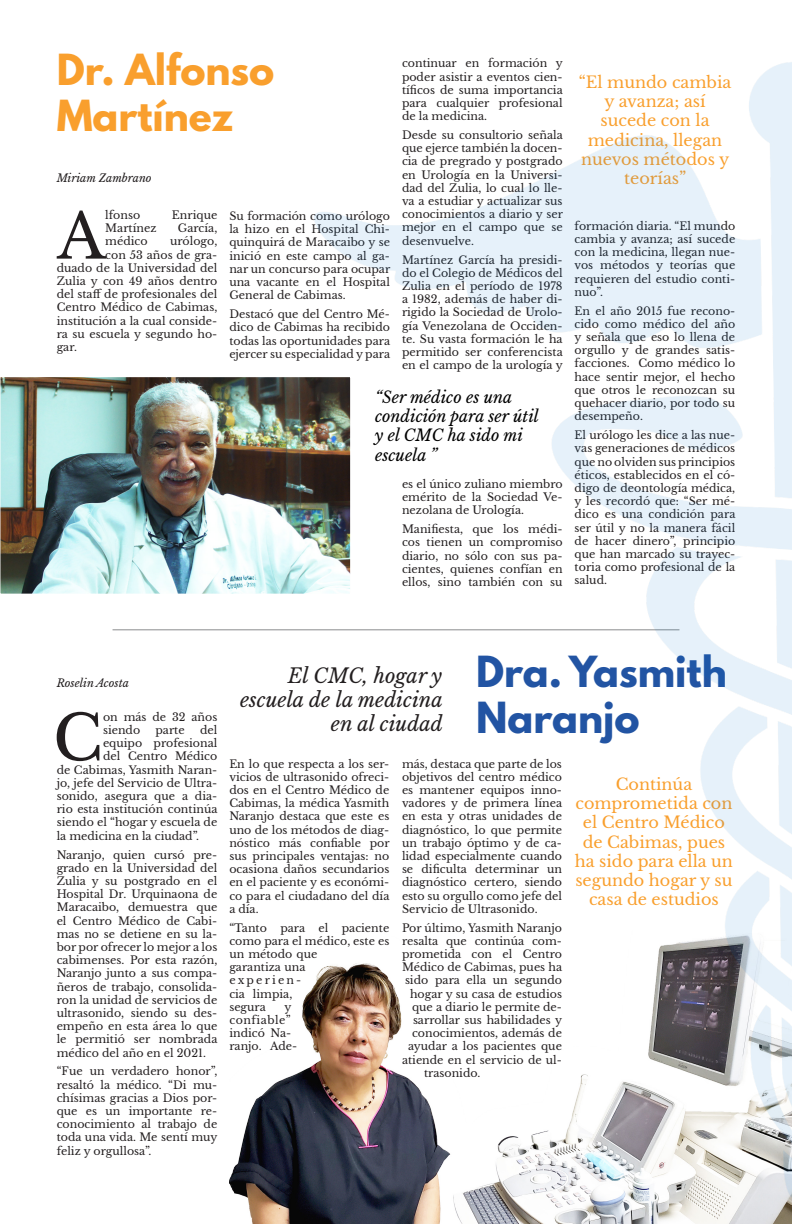
<style>
.page{position:relative;width:792px;height:1224px;background:#fff}
.page>*{position:absolute;margin:0;border:0;box-sizing:border-box;transform-origin:0 0}
.t1{font:62.4px "Libre Baskerville";color:#231f20}
.t2{font:700 38px/45.6px "League Spartan";color:#f99f2d}
.t3{font:700 38px/45.6px "League Spartan";color:#2254a3}
.t4{font:italic 20px/24px "Libre Baskerville";color:#231f20;text-align:right}
.t5{font:16px/19.2px "Libre Baskerville";color:#f99f2d;text-align:center}
.t6{font:italic 16px/19.2px "Libre Baskerville";color:#000001}
.t7{font:11px/13.2px "Libre Baskerville";color:#231f20;text-align:justify}
.t8{font:italic 11px "Libre Baskerville";color:#231f20}
</style>
<div class="page">
<img style="left:0;top:377px;width:313px;height:217px">
<hr style="left:113px;top:629px;width:566px;height:1px;background:#55595a">
<img style="left:229px;top:988px;width:563px;height:236px">
<img style="left:313px;top:62px;width:479px;height:1135px">
<p class="t2" style="left:57px;top:47px;width:219px">Dr. Alfonso<br>Martínez</p>
<p class="t7" style="left:402px;top:57px;width:162px">continuar en formación y poder asistir a eventos cien&shy;tíficos de suma importancia para cualquier profesional de la medicina.</p>
<p class="t7" style="left:402px;top:129px;width:162px">Desde su consultorio señala que ejerce también la docen&shy;cia de pregrado y postgrado en Urología en la Universi&shy;dad del Zulia, lo cual lo lle&shy;va a estudiar y actualizar sus conocimientos a diario y ser mejor en el campo que se desenvuelve.</p>
<p class="t7" style="left:402px;top:253px;width:163px">Martínez García ha presidi&shy;do el Colegio de Médicos del Zulia en el período de 1978 a 1982, además de haber di&shy;rigido la Sociedad de Urolo&shy;gía Venezolana de Occiden&shy;te. Su vasta formación le ha permitido ser conferencista en el campo de la urología y</p>
<p class="t8" style="left:57px;top:171px;width:97px">Miriam Zambrano</p>
<p class="t1" style="left:57px;top:198px;width:50px">A</p>
<p class="t7" style="left:105px;top:209px;width:36px">lfonso</p>
<p class="t7" style="left:172px;top:209px;width:47px">Enrique</p>
<p class="t7" style="left:229px;top:210px;width:162px">Su formación como urólogo la hizo en el Hospital Chi&shy;quinquirá de Maracaibo y se inició en este campo al ga&shy;nar un concurso para ocupar una vacante en el Hospital General de Cabimas.</p>
<p class="t7" style="left:229px;top:308px;width:162px">Destacó que del Centro Mé&shy;dico de Cabimas ha recibido todas las oportunidades para ejercer su especialidad y para</p>
<p class="t6" style="left:375px;top:388px;width:165px">“Ser médico es una condición para ser útil y el CMC ha sido mi escuela ”</p>
<p class="t7" style="left:105px;top:222px;width:53px">Martínez</p>
<p class="t7" style="left:178px;top:222px;width:41px">García,</p>
<p class="t7" style="left:105px;top:235px;width:44px">médico</p>
<p class="t7" style="left:170px;top:235px;width:49px">urólogo,</p>
<p class="t7" style="left:105px;top:248px;width:114px">con 53 años de gra-</p>
<p class="t7" style="left:57px;top:261px;width:162px">duado de la Universidad del</p>
<p class="t7" style="left:57px;top:275px;width:162px">Zulia y con 49 años dentro</p>
<p class="t7" style="left:57px;top:288px;width:162px">del staff de profesionales del</p>
<p class="t7" style="left:57px;top:301px;width:162px">Centro Médico de Cabimas,</p>
<p class="t7" style="left:57px;top:314px;width:162px">institución a la cual conside-</p>
<p class="t7" style="left:57px;top:327px;width:162px">ra su escuela y segundo ho-</p>
<p class="t7" style="left:57px;top:341px;width:22px">gar.</p>
<p class="t7" style="left:402px;top:477px;width:162px">es el único zuliano miembro emérito de la Sociedad Ve&shy;nezolana de Urología.</p>
<p class="t7" style="left:402px;top:523px;width:162px">Manifiesta, que los médi&shy;cos tienen un compromiso diario, no sólo con sus pa&shy;cientes, quienes confían en ellos, sino también con su</p>
<p class="t5" style="left:579px;top:73px;width:154px">“El mundo cambia y avanza; así sucede con la medicina, llegan nuevos métodos y teorías”</p>
<p class="t7" style="left:575px;top:219px;width:162px">formación diaria. “El mundo cambia y avanza; así sucede con la medicina, llegan nue&shy;vos métodos y teorías que requieren del estudio conti&shy;nuo”.</p>
<p class="t7" style="left:575px;top:304px;width:162px">En el año 2015 fue recono&shy;cido como médico del año y señala que eso lo llena de orgullo y de grandes satis&shy;facciones. Como médico lo hace sentir mejor, el hecho que otros le reconozcan su quehacer diario, por todo su desempeño.</p>
<p class="t7" style="left:575px;top:429px;width:162px">El urólogo les dice a las nue&shy;vas generaciones de médicos que no olviden sus principios éticos, establecidos en el có&shy;digo de deontología médica, y les recordó que: “Ser mé&shy;dico es una condición para ser útil y no la manera fácil de hacer dinero”, principio que han marcado su trayec&shy;toria como profesional de la salud.</p>
<p class="t8" style="left:57px;top:676px;width:74px">Roselin Acosta</p>
<p class="t1" style="left:53px;top:700px;width:52px">C</p>
<p class="t7" style="left:103px;top:710px;width:116px">on más de 32 años siendo</p>
<p class="t7" style="left:156px;top:724px;width:31px">parte</p>
<p class="t7" style="left:200px;top:724px;width:19px">del</p>
<p class="t7" style="left:103px;top:737px;width:116px">equipo profesional</p>
<p class="t7" style="left:103px;top:750px;width:116px">del Centro Médico</p>
<p class="t7" style="left:57px;top:763px;width:162px">de Cabimas, Yasmith Naran-</p>
<p class="t7" style="left:57px;top:776px;width:162px">jo, jefe del Servicio de Ultra-</p>
<p class="t7" style="left:57px;top:790px;width:162px">sonido, asegura que a dia-</p>
<p class="t7" style="left:57px;top:803px;width:162px">rio esta institución continúa</p>
<p class="t7" style="left:57px;top:816px;width:162px">siendo el “hogar y escuela de</p>
<p class="t7" style="left:57px;top:829px;width:144px">la medicina en la ciudad”.</p>
<p class="t7" style="left:57px;top:848px;width:162px">Naranjo, quien cursó pre&shy;grado en la Universidad del Zulia y su postgrado en el Hospital Dr. Urquinaona de Maracaibo, demuestra que el Centro Médico de Cabi&shy;mas no se detiene en su la&shy;bor por ofrecer lo mejor a los cabimenses. Por esta razón, Naranjo junto a sus compa&shy;ñeros de trabajo, consolida&shy;ron la unidad de servicios de ultrasonido, siendo su des&shy;empeño en esta área lo que le permitió ser nombrada médico del año en el 2021.</p>
<p class="t7" style="left:57px;top:1065px;width:162px">“Fue un verdadero honor”, resaltó la médico. “Di mu&shy;chísimas gracias a Dios por&shy;que es un importante re&shy;conocimiento al trabajo de toda una vida. Me sentí muy feliz y orgullosa”.</p>
<p class="t4" style="left:240px;top:664px;width:204px">El CMC, hogar y escuela de la medicina en al ciudad</p>
<p class="t3" style="left:476px;top:648px;width:252px">Dra. Yasmith<br>Naranjo</p>
<p class="t7" style="left:229px;top:757px;width:162px">En lo que respecta a los ser&shy;vicios de ultrasonido ofreci&shy;dos en el Centro Médico de Cabimas, la médica Yasmith Naranjo destaca que este es uno de los métodos de diag&shy;nóstico más confiable por sus principales ventajas: no ocasiona daños secundarios en el paciente y es económi&shy;co para el ciudadano del día a día.</p>
<p class="t7" style="left:229px;top:921px;width:161px;text-align:left">“Tanto para el paciente como para el médico, este es un método que<br>garantiza una<br>experien-<br>cia limpia,<br>segura</p>
<p class="t7" style="left:229px;top:1000px;width:70px;text-align:left;text-indent:55px">y confiable” indicó Na&shy;ranjo. Ade-</p>
<p class="t7" style="left:402px;top:757px;width:162px">más, destaca que parte de los objetivos del centro médico es mantener equipos inno&shy;vadores y de primera línea en esta y otras unidades de diagnóstico, lo que permite un trabajo óptimo y de ca&shy;lidad especialmente cuando se dificulta determinar un diagnóstico certero, siendo esto su orgullo como jefe del Servicio de Ultrasonido.</p>
<p class="t7" style="left:402px;top:921px;width:162px">Por último, Yasmith Naranjo</p>
<p class="t7" style="left:402px;top:934px;width:161px">resalta que continúa com-</p>
<p class="t7" style="left:402px;top:947px;width:162px">prometida con el Centro</p>
<p class="t7" style="left:402px;top:961px;width:162px">Médico de Cabimas, pues ha</p>
<p class="t7" style="left:405px;top:974px;width:158px">sido para ella un segundo</p>
<p class="t7" style="left:410px;top:987px;width:153px">hogar y su casa de estudios</p>
<p class="t7" style="left:412px;top:1000px;width:151px">que a diario le permite de-</p>
<p class="t7" style="left:413px;top:1013px;width:151px">sarrollar sus habilidades y</p>
<p class="t7" style="left:412px;top:1027px;width:151px">conocimientos, además de</p>
<p class="t7" style="left:408px;top:1040px;width:155px">ayudar a los pacientes que</p>
<p class="t7" style="left:402px;top:1053px;width:161px">atiende en el servicio de ul-</p>
<p class="t7" style="left:424px;top:1066px;width:58px">trasonido.</p>
<p class="t5" style="left:575px;top:775px;width:160px">Continúa comprometida con el Centro Médico de Cabimas, pues ha sido para ella un segundo hogar y su casa de estudios</p>
</div>
